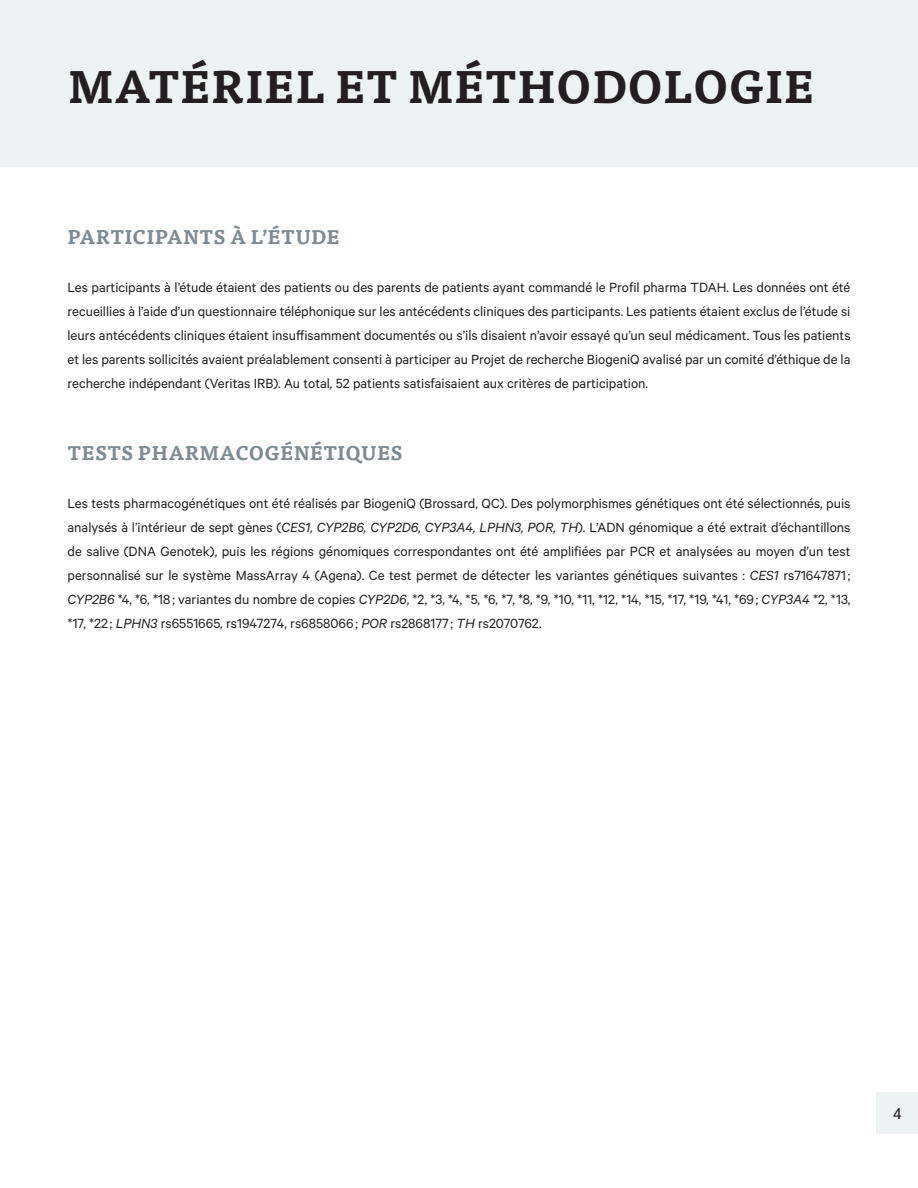
<style>
.page{position:relative;width:918px;height:1188px;background:#fff}
.page>*{position:absolute;margin:0;border:0;box-sizing:border-box;transform-origin:0 0}
.t1{font:700 45px "Tisa OT";letter-spacing:.005em;color:#231f20}
.t2{font:700 19.5px "Tisa OT";letter-spacing:.01em;color:#7f8b92}
.t3{font:15px/24px "Calibre";color:#231f20;text-align:justify}
.t4{font:15px "Roboto";color:#231f20}
.s1{font-style:italic}
</style>
<div class="page">
<div style="left:877px;top:1093px;width:41px;height:41px;background:#eff2f3"></div>
<div style="left:0;top:0;width:918px;height:166px;background:#eff2f3"></div>
<h1 class="t1" style="left:68px;top:59px;width:748px">MATÉRIEL ET MÉTHODOLOGIE</h1>
<h2 class="t2" style="left:68px;top:224px;width:274px">PARTICIPANTS À L’ÉTUDE</h2>
<p class="t3" style="left:68px;top:274px;width:785px">Les participants à l’étude étaient des patients ou des parents de patients ayant commandé le Profil pharma TDAH. Les données ont été recueillies à l’aide d’un questionnaire téléphonique sur les antécédents cliniques des participants. Les patients étaient exclus de l’étude si leurs antécédents cliniques étaient insuffisamment documentés ou s’ils disaient n’avoir essayé qu’un seul médicament. Tous les patients et les parents sollicités avaient préalablement consenti à participer au Projet de recherche BiogeniQ avalisé par un comité d’éthique de la recherche indépendant (Veritas IRB). Au total, 52 patients satisfaisaient aux critères de participation.</p>
<h2 class="t2" style="left:68px;top:440px;width:337px">TESTS PHARMACOGÉNÉTIQUES</h2>
<p class="t3" style="left:68px;top:490px;width:785px">Les tests pharmacogénétiques ont été réalisés par BiogeniQ (Brossard, QC). Des polymorphismes génétiques ont été sélectionnés, puis analysés à l’intérieur de sept gènes (<span class="s1">CES1, CYP2B6, CYP2D6, CYP3A4, LPHN3, POR, TH</span>). L’ADN génomique a été extrait d’échantillons de salive (DNA Genotek), puis les régions génomiques correspondantes ont été amplifiées par PCR et analysées au moyen d’un test personnalisé sur le système MassArray 4 (Agena). Ce test permet de détecter les variantes génétiques suivantes : <span class="s1">CES1</span> rs71647871; <span class="s1">CYP2B6</span> *4, *6, *18 ; variantes du nombre de copies <span class="s1">CYP2D6</span>, *2, *3, *4, *5, *6, *7, *8, *9, *10, *11, *12, *14, *15, *17, *19, *41, *69; <span class="s1">CYP3A4</span> *2, *13, *17, *22 ; <span class="s1">LPHN3</span> rs6551665, rs1947274, rs6858066 ; <span class="s1">POR</span> rs2868177 ; <span class="s1">TH</span> rs2070762.</p>
<p class="t4" style="left:893px;top:1103px;width:10px">4</p>
</div>
